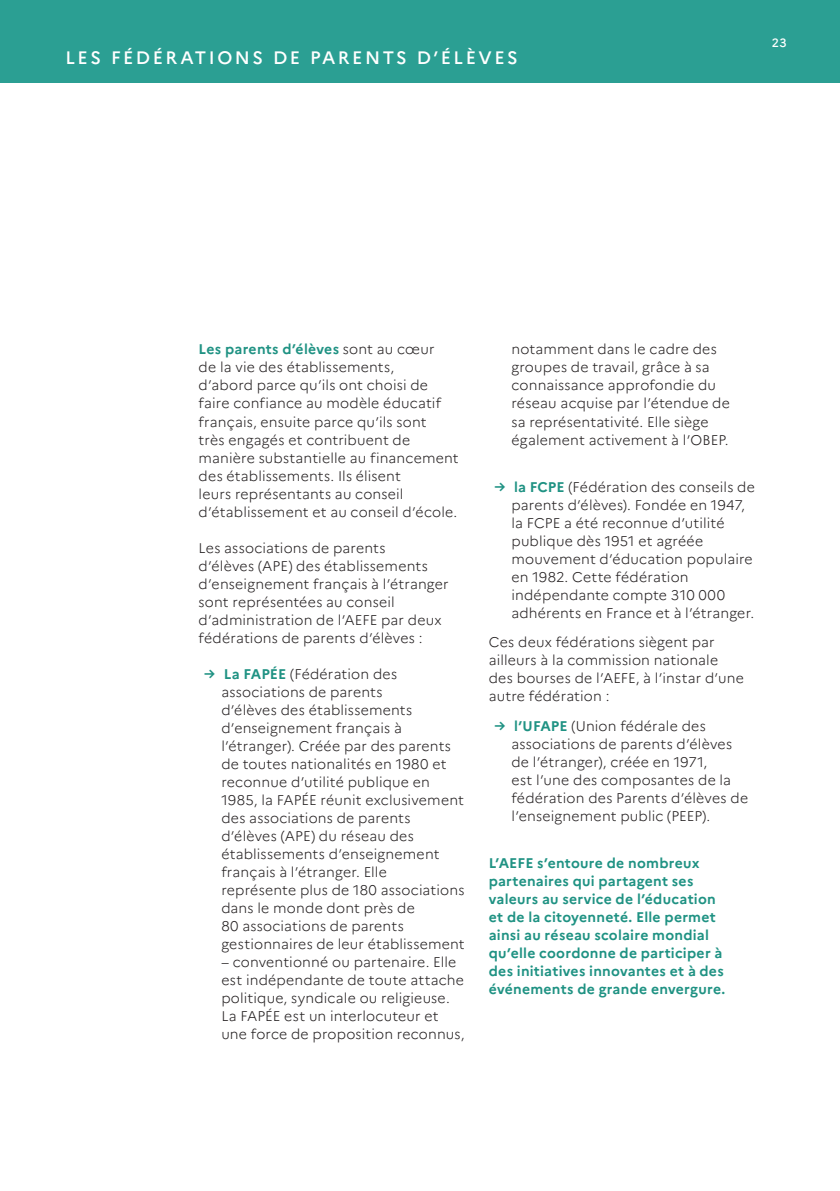
<style>
.page{position:relative;width:840px;height:1191px;background:#fff}
.page>*{position:absolute;margin:0;border:0;box-sizing:border-box;transform-origin:0 0}
.t1{font:500 18px "Marianne";letter-spacing:.14em;color:#fff}
.courant{font:300 14px/18px "Marianne";letter-spacing:.015em;color:#231f20}
.courant-2{font:700 14px/18px "Marianne";letter-spacing:.02em;color:#1f9283}
.t2{font:500 12px "Marianne";color:#fff}
.s1{font-weight:700;color:#1f9283}
</style>
<div class="page">
<div style="left:0;top:0;width:839px;height:82px;background:#2b9f93"></div>
<p class="t1" style="left:65px;top:46px;width:453px">LES FÉDÉRATIONS DE PARENTS D’ÉLÈVES</p>
<p class="t2" style="left:771px;top:35px;width:16px">23</p>
<p class="courant" style="left:198px;top:340px;width:261px"><span class="s1">Les parents d’élèves</span> sont au cœur<br>de la vie des établissements,<br>d’abord parce qu’ils ont choisi de faire confiance au modèle éducatif français, ensuite parce qu’ils sont<br>très engagés et contribuent de manière substantielle au financement des établissements. Ils élisent<br>leurs représentants au conseil d’établissement et au conseil d’école.</p>
<p class="courant" style="left:198px;top:538px;width:251px">Les associations de parents<br>d’élèves (APE) des établissements d’enseignement français à l’étranger sont représentées au conseil d’administration de l’AEFE par deux fédérations de parents d’élèves :</p>
<p class="courant" style="left:221px;top:664px;width:245px;text-indent:-17px"><span class="s1">→ La FAPÉE</span> (Fédération des associations de parents<br>d’élèves des établissements d’enseignement français à l’étranger). Créée par des parents de toutes nationalités en 1980 et reconnue d’utilité publique en<br>1985, la FAPÉE réunit exclusivement des associations de parents d’élèves (APE) du réseau des établissements d’enseignement français à l’étranger. Elle représente plus de 180 associations dans le monde dont près de<br>80 associations de parents gestionnaires de leur établissement</p>
<p class="courant" style="left:221px;top:952px;width:244px">– conventionné ou partenaire. Elle est indépendante de toute attache politique, syndicale ou religieuse.<br>La FAPÉE est un interlocuteur et une force de proposition reconnus,</p>
<p class="courant" style="left:511px;top:340px;width:220px">notamment dans le cadre des groupes de travail, grâce à sa connaissance approfondie du réseau acquise par l’étendue de sa représentativité. Elle siège également activement à l’OBEP.</p>
<p class="courant" style="left:511px;top:478px;width:245px;text-indent:-17px"><span class="s1">→ la FCPE</span> (Fédération des conseils de parents d’élèves). Fondée en 1947, la FCPE a été reconnue d’utilité publique dès 1951 et agréée mouvement d’éducation populaire en 1982. Cette fédération indépendante compte 310 000 adhérents en France et à l’étranger.</p>
<p class="courant" style="left:488px;top:633px;width:256px">Ces deux fédérations siègent par ailleurs à la commission nationale des bourses de l’AEFE, à l’instar d’une autre fédération :</p>
<p class="courant" style="left:511px;top:716px;width:238px;text-indent:-17px"><span class="s1">→ l’UFAPE</span> (Union fédérale des associations de parents d’élèves de l’étranger), créée en 1971,<br>est l’une des composantes de la fédération des Parents d’élèves de l’enseignement public (PEEP).</p>
<p class="courant-2" style="left:488px;top:854px;width:238px">L’AEFE s’entoure de nombreux partenaires qui partagent ses valeurs au service de l’éducation et de la citoyenneté. Elle permet ainsi au réseau scolaire mondial qu’elle coordonne de participer à des initiatives innovantes et à des événements de grande envergure.</p>
</div>
